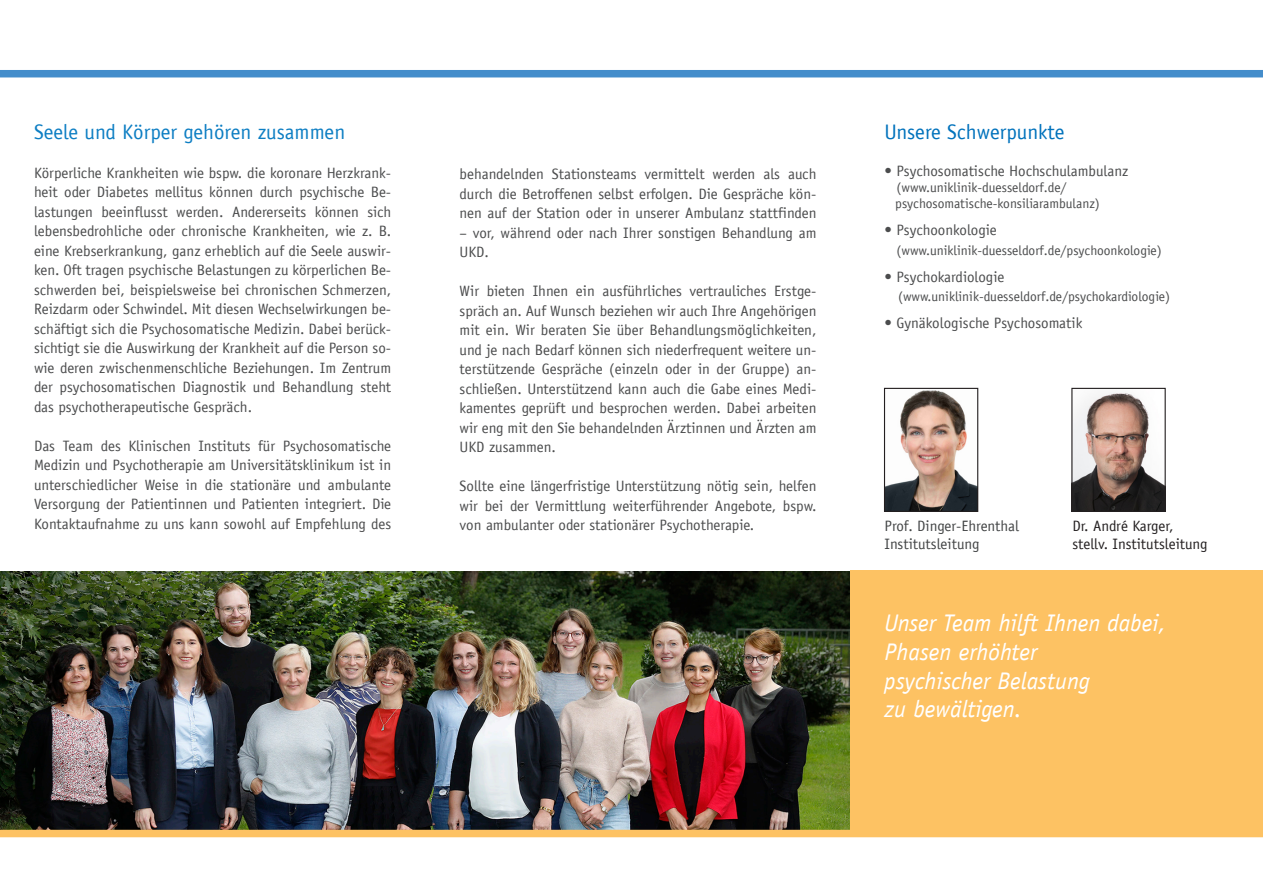
<style>
.page{position:relative;width:1263px;height:893px;background:#fff}
.page>*{position:absolute;margin:0;border:0;box-sizing:border-box;transform-origin:0 0}
.t1{font:italic 24px/28.8px "Officina Sans";color:#fff}
.t2{font:21px "Officina Sans";color:#0d7ec3}
.t3{font:21px "Officina Sans";color:#0072bc}
.t4{font:15px/19.5px "Officina Sans";color:#4b4c4d;text-align:justify}
.t5{font:15px/18px "Officina Sans";color:#231f20}
.t6{font:15px/18px "Officina Sans";color:#424445}
.t7{font:13.5px "Officina Sans";color:#4b4c4d}
.s1{color:#fff}
</style>
<div class="page">
<img style="left:0;top:572px;width:850px;height:258px">
<div style="left:0;top:70px;width:1263px;height:7px;background:#448dcb"></div>
<div style="left:0;top:830px;width:1263px;height:7px;background:#fdc263"></div>
<div style="left:850px;top:570px;width:413px;height:261px;background:#fdc263"></div>
<img style="left:1073px;top:392px;width:91px;height:118px">
<div style="left:1071px;top:388px;width:95px;height:124px;border:1px solid #231f20"></div>
<img style="left:886px;top:390px;width:90px;height:120px">
<div style="left:884px;top:388px;width:94px;height:124px;border:1px solid #231f20"></div>
<h2 class="t2" style="left:34px;top:119px;width:313px">Seele und Körper gehören zusammen</h2>
<p class="t4" style="left:34px;top:163px;width:359px">Körperliche Krankheiten wie bspw. die koronare Herzkrank&shy;heit oder Diabetes mellitus können durch psychische Be&shy;lastungen beeinflusst werden. Andererseits können sich lebensbedrohliche oder chronische Krankheiten, wie z. B. eine Krebserkrankung, ganz erheblich auf die Seele auswir&shy;ken. Oft tragen psychische Belastungen zu körperlichen Be&shy;schwerden bei, beispielsweise bei chronischen Schmerzen, Reizdarm oder Schwindel. Mit diesen Wechselwirkungen be&shy;schäftigt sich die Psychosomatische Medizin. Dabei berück&shy;sichtigt sie die Auswirkung der Krankheit auf die Person so&shy;wie deren zwischenmenschliche Beziehungen. Im Zentrum der psychosomatischen Diagnostik und Behandlung steht das psychotherapeutische Gespräch.</p>
<p class="t4" style="left:34px;top:436px;width:359px">Das Team des Klinischen Instituts für Psychosomatische Medizin und Psychotherapie am Universitätsklinikum ist in unterschiedlicher Weise in die stationäre und ambulante Versorgung der Patientinnen und Patienten integriert. Die Kontaktaufnahme zu uns kann sowohl auf Empfehlung des</p>
<p class="t4" style="left:460px;top:164px;width:358px">behandelnden Stationsteams vermittelt werden als auch durch die Betroffenen selbst erfolgen. Die Gespräche kön&shy;nen auf der Station oder in unserer Ambulanz stattfinden</p>
<p class="t4" style="left:460px;top:223px;width:358px">– vor, während oder nach Ihrer sonstigen Behandlung am<br>UKD.</p>
<p class="t4" style="left:460px;top:281px;width:358px">Wir bieten Ihnen ein ausführliches vertrauliches Erstge&shy;spräch an. Auf Wunsch beziehen wir auch Ihre Angehörigen mit ein. Wir beraten Sie über Behandlungsmöglichkeiten, und je nach Bedarf können sich niederfrequent weitere un&shy;terstützende Gespräche (einzeln oder in der Gruppe) an&shy;schließen. Unterstützend kann auch die Gabe eines Medi&shy;kamentes geprüft und besprochen werden. Dabei arbeiten wir eng mit den Sie behandelnden Ärztinnen und Ärzten am UKD zusammen.</p>
<p class="t4" style="left:460px;top:476px;width:358px">Sollte eine längerfristige Unterstützung nötig sein, helfen wir bei der Vermittlung weiterführender Angebote, bspw. von ambulanter oder stationärer Psychotherapie.</p>
<h2 class="t3" style="left:884px;top:119px;width:182px">Unsere Schwerpunkte</h2>
<p class="t4" style="left:884px;top:161px;width:245px">• Psychosomatische Hochschulambulanz</p>
<p class="t7" style="left:896px;top:180px;width:172px">(www.uniklinik-duesseldorf.de/</p>
<p class="t7" style="left:884px;top:196px;width:217px"><span class="s1">•</span> psychosomatische-konsiliarambulanz)</p>
<p class="t4" style="left:884px;top:221px;width:114px">• Psychoonkologie</p>
<p class="t7" style="left:896px;top:242px;width:267px">(www.uniklinik-duesseldorf.de/psychoonkologie)</p>
<p class="t4" style="left:884px;top:267px;width:121px">• Psychokardiologie</p>
<p class="t7" style="left:898px;top:289px;width:274px">(www.uniklinik-duesseldorf.de/psychokardiologie)</p>
<p class="t4" style="left:884px;top:314px;width:199px">• Gynäkologische Psychosomatik</p>
<p class="t6" style="left:884px;top:517px;width:136px">Prof. Dinger-Ehrenthal<br>Institutsleitung</p>
<p class="t5" style="left:1072px;top:517px;width:137px">Dr. André Karger, stellv. Institutsleitung</p>
<h1 class="t1" style="left:884px;top:609px;width:283px">Unser Team hilft Ihnen dabei,<br>Phasen erhöhter<br>psychischer Belastung<br>zu bewältigen.</h1>
</div>
